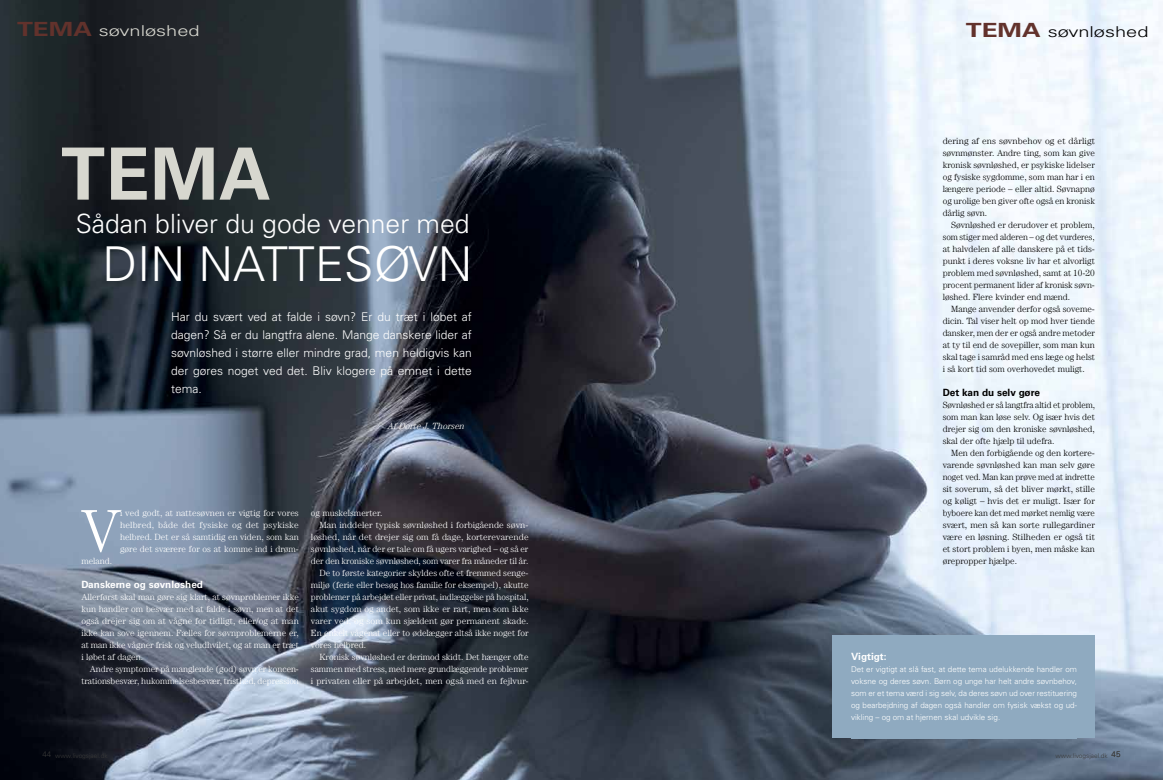
<style>
.page{position:relative;width:1163px;height:780px;background:#fff}
.page>*{position:absolute;margin:0;border:0;box-sizing:border-box;transform-origin:0 0}
.t1{font:700 72px "Univers LT Std";color:#d7d7cf}
.t2{font:300 61.3px "Century";color:#fff}
.t3{font:300 48px "Univers LT Std";color:#fff}
.t4{font:300 26.5px "Univers LT Std";color:#fff}
.t5{font:300 15px "Univers LT Std";color:#d7d7cf;scale:1.33 1}
.t6{font:300 15px "Univers LT Std";color:#000;scale:1.33 1}
.t7{font:300 12px/18px "Univers LT Std";color:#fff;text-align:justify}
.t8{font:700 10px "Univers LT Std";color:#fff}
.t9{font:700 10px "Univers LT Std";color:#000}
.t10{font:300 9px/12px "Century";color:#fff;text-align:justify}
.t11{font:300 9px/12px "Century";color:#000;text-align:justify}
.t12{font:italic 300 9px "Century";color:#fff}
.t13{font:300 8px/12px "Univers LT Std";color:#fff;text-align:justify}
.t14{font:300 6.5px "Univers LT Std";color:#3a3a39}
.s1{font-weight:700;font-size:19.5px;color:#62322c}
.s2{font-size:8px}
</style>
<div class="page">
<img style="left:0;top:0;width:1162px;height:780px">
<div style="left:831px;top:635px;width:263px;height:103px;background:#8faac0"></div>
<h3 class="t5" style="left:17px;top:22px;width:139px"><span class="s1">TEMA</span> søvnløshed</h3>
<h3 class="t6" style="left:965px;top:23px;width:139px"><span class="s1">TEMA</span> søvnløshed</h3>
<h1 class="t1" style="left:61px;top:132px;width:212px">TEMA</h1>
<h3 class="t4" style="left:76px;top:208px;width:395px">Sådan bliver du gode venner med</h3>
<h3 class="t3" style="left:102px;top:235px;width:371px">DIN NATTESØVN</h3>
<h3 class="t7" style="left:171px;top:308px;width:302px">Har du svært ved at falde i søvn? Er du træt i løbet af dagen? Så er du langtfra alene. Mange danskere lider af søvnløshed i større eller mindre grad, men heldigvis kan der gøres noget ved det. Bliv klogere på emnet i dette tema.</h3>
<p class="t12" style="left:387px;top:420px;width:81px">AfDorteJ.Thorsen</p>
<h2 class="t2" style="left:81px;top:496px;width:40px">V</h2>
<p class="t10" style="left:120px;top:507px;width:180px">i ved godt, at nattesøvnen er vigtig for vores helbred, både det fysiske og det psykiske helbred. Det er så samtidig en viden, som kan gøre det sværere for os at komme ind i drøm-</p>
<p class="t10" style="left:81px;top:555px;width:32px">meland.</p>
<p class="t8" style="left:81px;top:579px;width:123px">Danskerne og søvnløshed</p>
<p class="t10" style="left:81px;top:591px;width:219px">Allerførst skal man gøre sig klart, at søvnproblemer ikke kun handler om besvær med at falde i søvn, men at det også drejer sig om at vågne for tidligt, eller/og at man ikke kan sove igennem. Fælles for søvnproblemerne er, at man ikke vågner frisk og veludhvilet, og at man er træt i løbet af dagen.</p>
<p class="t10" style="left:81px;top:663px;width:219px;text-align:right">Andre symptomer på manglende (god) søvn er koncen&shy;trationsbesvær, hukommelsesbesvær, tristhed, depression</p>
<p class="t10" style="left:311px;top:507px;width:73px">og muskelsmerter.</p>
<p class="t10" style="left:319px;top:519px;width:210px">Man inddeler typisk søvnløshed i forbigående søvn-</p>
<p class="t10" style="left:311px;top:531px;width:219px">løshed, når det drejer sig om få dage, korterevarende</p>
<p class="t10" style="left:311px;top:543px;width:219px">søvnløshed, når der er tale om få ugers varighed – og så er</p>
<p class="t10" style="left:311px;top:555px;width:219px">der den kroniske søvnløshed, som varer fra måneder til år.</p>
<p class="t10" style="left:319px;top:567px;width:210px">De to første kategorier skyldes ofte et fremmed senge-</p>
<p class="t10" style="left:311px;top:579px;width:219px">miljø (ferie eller besøg hos familie for eksempel), akutte</p>
<p class="t10" style="left:311px;top:591px;width:219px">problemer på arbejdet eller privat, indlæggelse på hospital,</p>
<p class="t10" style="left:311px;top:603px;width:219px">akut sygdom og andet, som ikke er rart, men som ikke</p>
<p class="t10" style="left:311px;top:615px;width:219px">varer ved, og som kun sjældent gør permanent skade.</p>
<p class="t10" style="left:311px;top:627px;width:219px">En enkelt vågenat eller to ødelægger altså ikke noget for</p>
<p class="t10" style="left:311px;top:639px;width:57px">vores helbred.</p>
<p class="t10" style="left:319px;top:651px;width:210px">Kronisk søvnløshed er derimod skidt. Det hænger ofte</p>
<p class="t10" style="left:311px;top:663px;width:219px">sammen med stress, med mere grundlæggende problemer</p>
<p class="t10" style="left:311px;top:675px;width:219px">i privaten eller på arbejdet, men også med en fejlvur-</p>
<p class="t11" style="left:942px;top:135px;width:154px">dering af ens søvnbehov og et dårligt søvnmønster. Andre ting, som kan give kronisk søvnløshed, er psykiske lidelser og fysiske sygdomme, som man har i en længere periode – eller altid. Søvnapnø og urolige ben giver ofte også en kronisk dårlig søvn.</p>
<p class="t11" style="left:942px;top:219px;width:154px;text-indent:9px">Søvnløshed er derudover et problem, som stiger med alderen – og det vurderes, at halvdelen af alle danskere på et tids&shy;punkt i deres voksne liv har et alvorligt problem med søvnløshed, samt at 10-20 procent permanent lider af kronisk søvn&shy;løshed. Flere kvinder end mænd.</p>
<p class="t11" style="left:942px;top:303px;width:154px;text-indent:9px">Mange anvender derfor også soveme&shy;dicin. Tal viser helt op mod hver tiende dansker, men der er også andre metoder at ty til end de sovepiller, som man kun skal tage i samråd med ens læge og helst i så kort tid som overhovedet muligt.</p>
<p class="t9" style="left:942px;top:387px;width:99px">Det kan du selv gøre</p>
<p class="t11" style="left:942px;top:399px;width:154px">Søvnløshed er så langtfra altid et problem, som man kan løse selv. Og især hvis det drejer sig om den kroniske søvnløshed, skal der ofte hjælp til udefra.</p>
<p class="t11" style="left:942px;top:447px;width:154px;text-indent:9px">Men den forbigående og den kortere&shy;varende søvnløshed kan man selv gøre noget ved. Man kan prøve med at indrette sit soverum, så det bliver mørkt, stille og køligt – hvis det er muligt. Især for byboere kan det med mørket nemlig være svært, men så kan sorte rullegardiner være en løsning. Stilheden er også tit et stort problem i byen, men måske kan ørepropper hjælpe.</p>
<p class="t8" style="left:850px;top:651px;width:37px">Vigtigt:</p>
<p class="t13" style="left:850px;top:663px;width:227px">Det er vigtigt at slå fast, at dette tema udelukkende handler om voksne og deres søvn. Børn og unge har helt andre søvnbehov, som er et tema værd i sig selv, da deres søvn ud over restituering og bearbejdning af dagen også handler om fysisk vækst og ud&shy;vikling – og om at hjernen skal udvikle sig.</p>
<p class="t14" style="left:1055px;top:751px;width:67px">www.livogsjael.dk <span class="s2">45</span></p>
</div>
